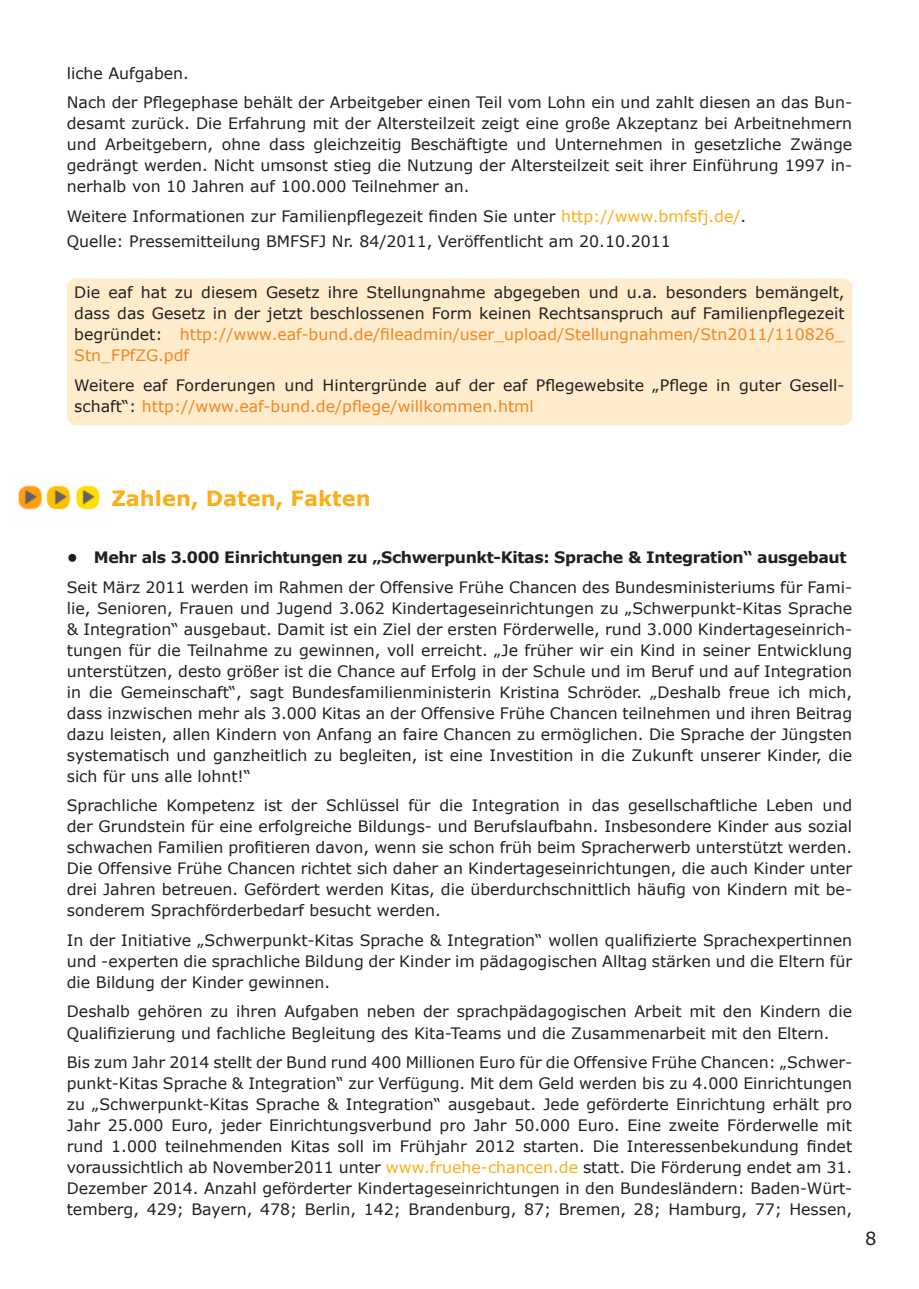
<style>
.page{position:relative;width:919px;height:1289px;background:#fff}
.page>*{position:absolute;margin:0;border:0;box-sizing:border-box;transform-origin:0 0}
.t1{font:700 21px "Verdana";color:#faaf18}
.t2{font:18px "Verdana";color:#231f20}
.t3{font:15.75px/21px "Verdana";color:#231f20;text-align:justify}
.t4{font:700 15.75px "Verdana";letter-spacing:-.025em;color:#231f20}
.s1{color:#faaf18}
.s2{color:#f58520}
</style>
<div class="page">
<img style="left:18px;top:485px;width:82px;height:25px">
<div style="left:66px;top:278px;width:786px;height:148px;background:#feeccd"></div>
<p class="t3" style="left:67px;top:58px;width:786px;line-height:29.5px">liche Aufgaben.<br>Nach der Pflegephase behält der Arbeitgeber einen Teil vom Lohn ein und zahlt diesen an das Bun-</p>
<p class="t3" style="left:67px;top:113px;width:786px">desamt zurück. Die Erfahrung mit der Altersteilzeit zeigt eine große Akzeptanz bei Arbeitnehmern und Arbeitgebern, ohne dass gleichzeitig Beschäftigte und Unternehmen in gesetzliche Zwänge gedrängt werden. Nicht umsonst stieg die Nutzung der Altersteilzeit seit ihrer Einführung 1997 in&shy;nerhalb von 10 Jahren auf 100.000 Teilnehmer an.</p>
<p class="t3" style="left:67px;top:203px;width:681px;line-height:25.2px">Weitere Informationen zur Familienpflegezeit finden Sie unter <span class="s1">http://www.bmfsfj.de/</span>.<br>Quelle: Pressemitteilung BMFSFJ Nr. 84/2011, Veröffentlicht am 20.10.2011</p>
<p class="t3" style="left:74px;top:281px;width:772px">Die eaf hat zu diesem Gesetz ihre Stellungnahme abgegeben und u.a. besonders bemängelt, dass das Gesetz in der jetzt beschlossenen Form keinen Rechtsanspruch auf Familienpflegezeit begründet: <span class="s2">http://www.eaf-bund.de/fileadmin/user_upload/Stellungnahmen/Stn2011/110826_ Stn_FPfZG.pdf</span></p>
<p class="t3" style="left:74px;top:374px;width:771px">Weitere eaf Forderungen und Hintergründe auf der eaf Pflegewebsite „Pflege in guter Gesell&shy;schaft“: <span class="s2">http://www.eaf-bund.de/pflege/willkommen.html</span></p>
<h1 class="t1" style="left:111px;top:483px;width:261px">Zahlen, Daten, Fakten</h1>
<p class="t4" style="left:67px;top:546px;width:781px">• Mehr als 3.000 Einrichtungen zu „Schwerpunkt-Kitas: Sprache &amp; Integration“ ausgebaut</p>
<p class="t3" style="left:67px;top:576px;width:786px">Seit März 2011 werden im Rahmen der Offensive Frühe Chancen des Bundesministeriums für Fami&shy;lie, Senioren, Frauen und Jugend 3.062 Kindertageseinrichtungen zu „Schwerpunkt-Kitas Sprache &amp; Integration“ ausgebaut. Damit ist ein Ziel der ersten Förderwelle, rund 3.000 Kindertageseinrich&shy;tungen für die Teilnahme zu gewinnen, voll erreicht. „Je früher wir ein Kind in seiner Entwicklung unterstützen, desto größer ist die Chance auf Erfolg in der Schule und im Beruf und auf Integration in die Gemeinschaft“, sagt Bundesfamilienministerin Kristina Schröder. „Deshalb freue ich mich, dass inzwischen mehr als 3.000 Kitas an der Offensive Frühe Chancen teilnehmen und ihren Beitrag dazu leisten, allen Kindern von Anfang an faire Chancen zu ermöglichen. Die Sprache der Jüngsten systematisch und ganzheitlich zu begleiten, ist eine Investition in die Zukunft unserer Kinder, die sich für uns alle lohnt!“</p>
<p class="t3" style="left:67px;top:795px;width:786px">Sprachliche Kompetenz ist der Schlüssel für die Integration in das gesellschaftliche Leben und der Grundstein für eine erfolgreiche Bildungs- und Berufslaufbahn. Insbesondere Kinder aus sozial schwachen Familien profitieren davon, wenn sie schon früh beim Spracherwerb unterstützt werden.<br>Die Offensive Frühe Chancen richtet sich daher an Kindertageseinrichtungen, die auch Kinder unter drei Jahren betreuen. Gefördert werden Kitas, die überdurchschnittlich häufig von Kindern mit be&shy;sonderem Sprachförderbedarf besucht werden.</p>
<p class="t3" style="left:67px;top:929px;width:786px">In der Initiative „Schwerpunkt-Kitas Sprache &amp; Integration“ wollen qualifizierte Sprachexpertinnen und -experten die sprachliche Bildung der Kinder im pädagogischen Alltag stärken und die Eltern für die Bildung der Kinder gewinnen.</p>
<p class="t3" style="left:67px;top:1001px;width:786px">Deshalb gehören zu ihren Aufgaben neben der sprachpädagogischen Arbeit mit den Kindern die<br>Qualifizierung und fachliche Begleitung des Kita-Teams und die Zusammenarbeit mit den Eltern.</p>
<p class="t3" style="left:67px;top:1051px;width:786px">Bis zum Jahr 2014 stellt der Bund rund 400 Millionen Euro für die Offensive Frühe Chancen: „Schwer&shy;punkt-Kitas Sprache &amp; Integration“ zur Verfügung. Mit dem Geld werden bis zu 4.000 Einrichtungen zu „Schwerpunkt-Kitas Sprache &amp; Integration“ ausgebaut. Jede geförderte Einrichtung erhält pro Jahr 25.000 Euro, jeder Einrichtungsverbund pro Jahr 50.000 Euro. Eine zweite Förderwelle mit rund 1.000 teilnehmenden Kitas soll im Frühjahr 2012 starten. Die Interessenbekundung findet voraussichtlich ab November2011 unter <span class="s1">www.fruehe-chancen.de</span> statt. Die Förderung endet am 31.<br>Dezember 2014. Anzahl geförderter Kindertageseinrichtungen in den Bundesländern: Baden-Würt&shy;temberg, 429; Bayern, 478; Berlin, 142; Brandenburg, 87; Bremen, 28; Hamburg, 77; Hessen,</p>
<p class="t2" style="left:865px;top:1225px;width:13px">8</p>
</div>
